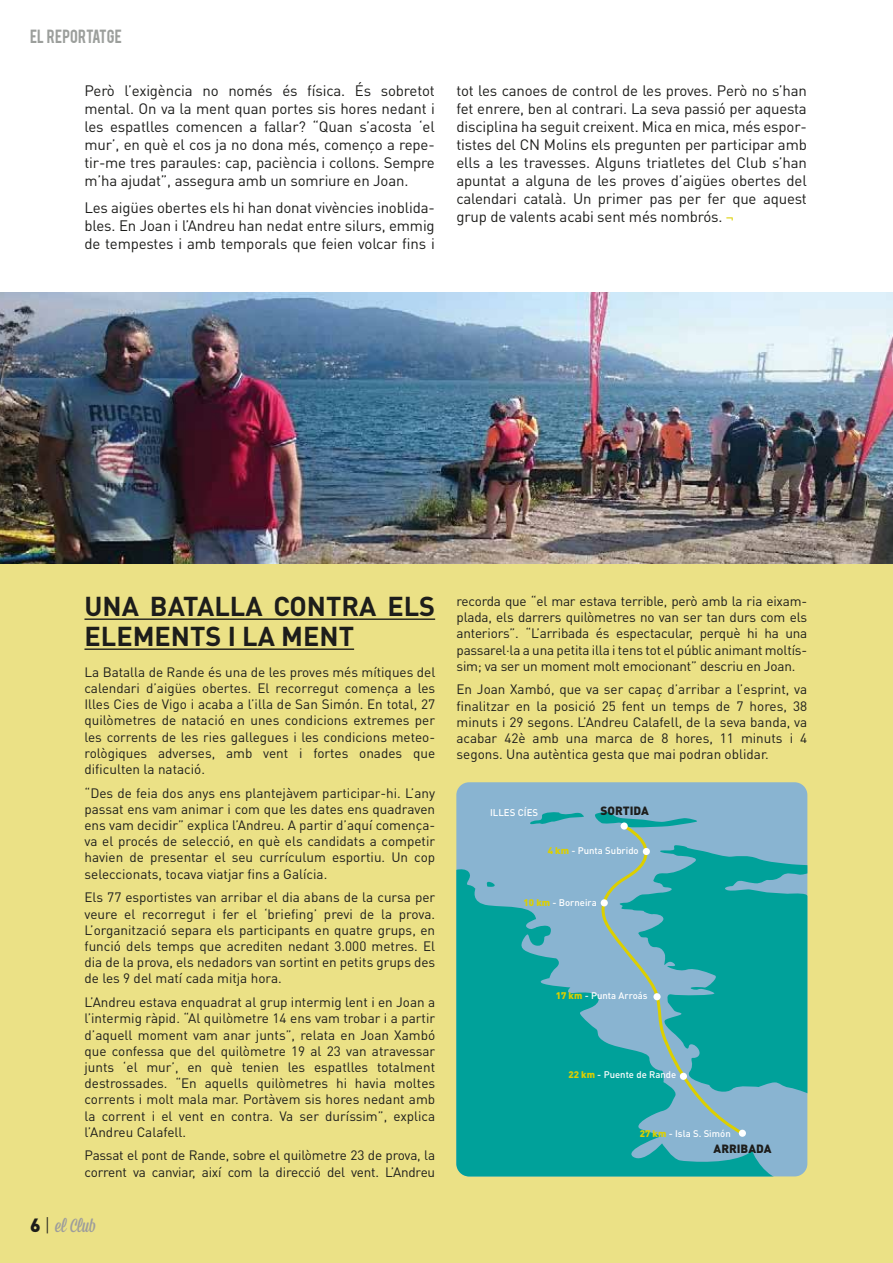
<style>
.page{position:relative;width:893px;height:1263px;background:#fff}
.page>*{position:absolute;margin:0;border:0;box-sizing:border-box;transform-origin:0 0}
.t1{font:700 27px/30px "DIN Pro";color:#1d1d1b}
.t2{font:18.9px "Mission Script";color:#9d9d9c}
.t3{font:15px/18px "DIN Pro";letter-spacing:-.01em;color:#1d1d1b;text-align:justify}
.t4{font:15px "Bebas";color:#9c9f9c}
.t5{font:13.5px/16.2px "DIN Pro";color:#1d1d1b;text-align:justify}
.t6{font:900 11.85px "DIN Pro";color:#1d1d1b}
.t7{font:500 9.6px "DIN Pro";color:#fff}
.s1{color:#dccf00}
.s2{font-family:"DIN Pro";font-weight:900;color:#1d1d1b}
.s3{font-family:"DIN Pro";font-weight:300;color:#1d1d1b}
.s4{font-weight:900;color:#dccf00}
</style>
<div class="page">
<div style="left:0;top:563px;width:893px;height:700px;background:#ebe186"></div>
<div style="left:456px;top:782px;width:351px;height:394px;background:#89b4d1"></div>
<svg style="left:456px;top:866px;width:322px;height:310px;background:#26a6a8"></svg>
<svg style="left:485px;top:880px;width:12px;height:8px"></svg>
<svg style="left:529px;top:811px;width:55px;height:14px"></svg>
<svg style="left:593px;top:811px;width:108px;height:17px"></svg>
<svg style="left:746px;top:845px;width:61px;height:251px;background:#16a4a2"></svg>
<svg style="left:594px;top:823px;width:152px;height:314px;background:#48abb1"></svg>
<div style="left:739px;top:1130px;width:7px;height:7px;background:#fff;border-radius:50%"></div>
<div style="left:680px;top:1073px;width:7px;height:7px;background:#fff;border-radius:50%"></div>
<div style="left:653px;top:993px;width:8px;height:7px;background:#fff;border-radius:50%"></div>
<div style="left:601px;top:899px;width:7px;height:7px;background:#fff;border-radius:50%"></div>
<div style="left:643px;top:848px;width:7px;height:7px;background:#fff;border-radius:50%"></div>
<div style="left:621px;top:822px;width:7px;height:8px;background:#fff;border-radius:50%"></div>
<hr style="left:84px;top:618px;width:351px;height:2px;background:#1d1d1b">
<hr style="left:84px;top:648px;width:270px;height:2px;background:#1d1d1b">
<img style="left:0;top:293px;width:893px;height:270px">
<p class="t4" style="left:30px;top:25px;width:94px">EL REPORTATGE</p>
<p class="t3" style="left:84px;top:81px;width:352px">Però l’exigència no només és física. És sobretot mental. On va la ment quan portes sis hores nedant i les espatlles comencen a fallar? “Quan s’acosta ‘el mur’, en què el cos ja no dona més, començo a repe&shy;tir-me tres paraules: cap, paciència i collons. Sempre m’ha ajudat”, assegura amb un somriure en Joan.</p>
<p class="t3" style="left:84px;top:198px;width:352px">Les aigües obertes els hi han donat vivències inoblida&shy;bles. En Joan i l’Andreu han nedat entre silurs, emmig de tempestes i amb temporals que feien volcar fins i</p>
<p class="t3" style="left:456px;top:81px;width:352px">tot les canoes de control de les proves. Però no s’han fet enrere, ben al contrari. La seva passió per aquesta disciplina ha seguit creixent. Mica en mica, més espor&shy;tistes del CN Molins els pregunten per participar amb ells a les travesses. Alguns triatletes del Club s’han apuntat a alguna de les proves d’aigües obertes del calendari català. Un primer pas per fer que aquest grup de valents acabi sent més nombrós. <span class="s1">¬</span></p>
<h1 class="t1" style="left:84px;top:590px;width:352px">UNA BATALLA CONTRA ELS<br>ELEMENTS I LA MENT</h1>
<p class="t5" style="left:84px;top:663px;width:352px">La Batalla de Rande és una de les proves més mítiques del calendari d’aigües obertes. El recorregut comença a les Illes Cies de Vigo i acaba a l’illa de San Simón. En total, 27 quilòmetres de natació en unes condicions extremes per les corrents de les ries gallegues i les condicions meteo&shy;rològiques adverses, amb vent i fortes onades que dificulten la natació.</p>
<p class="t5" style="left:84px;top:784px;width:352px">“Des de feia dos anys ens plantejàvem participar-hi. L’any passat ens vam animar i com que les dates ens quadraven ens vam decidir” explica l’Andreu. A partir d’aquí comença&shy;va el procés de selecció, en què els candidats a competir havien de presentar el seu currículum esportiu. Un cop seleccionats, tocava viatjar fins a Galícia.</p>
<p class="t5" style="left:84px;top:889px;width:352px">Els 77 esportistes van arribar el dia abans de la cursa per veure el recorregut i fer el ‘briefing’ previ de la prova.<br>L’organització separa els participants en quatre grups, en funció dels temps que acrediten nedant 3.000 metres. El dia de la prova, els nedadors van sortint en petits grups des de les 9 del matí cada mitja hora.</p>
<p class="t5" style="left:84px;top:993px;width:352px">L’Andreu estava enquadrat al grup intermig lent i en Joan a l’intermig ràpid. “Al quilòmetre 14 ens vam trobar i a partir d’aquell moment vam anar junts”, relata en Joan Xambó que confessa que del quilòmetre 19 al 23 van atravessar junts ‘el mur’, en què tenien les espatlles totalment destrossades. “En aquells quilòmetres hi havia moltes corrents i molt mala mar. Portàvem sis hores nedant amb la corrent i el vent en contra. Va ser duríssim”, explica l’Andreu Calafell.</p>
<p class="t5" style="left:84px;top:1147px;width:352px">Passat el pont de Rande, sobre el quilòmetre 23 de prova, la corrent va canviar, així com la direcció del vent. L’Andreu</p>
<h2 class="t2" style="left:30px;top:1214px;width:67px"><span class="s2">6</span> <span class="s3">|</span> el Club</h2>
<p class="t5" style="left:456px;top:592px;width:352px">recorda que “el mar estava terrible, però amb la ria eixam&shy;plada, els darrers quilòmetres no van ser tan durs com els anteriors”. “L’arribada és espectacular, perquè hi ha una passarel·la a una petita illa i tens tot el públic animant moltís&shy;sim; va ser un moment molt emocionant” descriu en Joan.</p>
<p class="t5" style="left:456px;top:681px;width:352px">En Joan Xambó, que va ser capaç d’arribar a l’esprint, va finalitzar en la posició 25 fent un temps de 7 hores, 38 minuts i 29 segons. L’Andreu Calafell, de la seva banda, va acabar 42è amb una marca de 8 hores, 11 minuts i 4 segons. Una autèntica gesta que mai podran oblidar.</p>
<p class="t7" style="left:490px;top:806px;width:50px">ILLES CÍES</p>
<p class="t6" style="left:600px;top:803px;width:50px">SORTIDA</p>
<p class="t7" style="left:548px;top:844px;width:92px"><span class="s4">4 km</span> - Punta Subrido</p>
<p class="t7" style="left:524px;top:896px;width:75px"><span class="s4">10 km</span> - Borneira</p>
<p class="t7" style="left:556px;top:989px;width:93px"><span class="s4">17 km</span> - Punta Arroás</p>
<p class="t7" style="left:568px;top:1068px;width:109px"><span class="s4">22 km</span> - Puente de Rande</p>
<p class="t7" style="left:640px;top:1127px;width:92px"><span class="s4">27 km</span> - Isla S. Simón</p>
<p class="t6" style="left:714px;top:1140px;width:59px">ARRIBADA</p>
</div>
